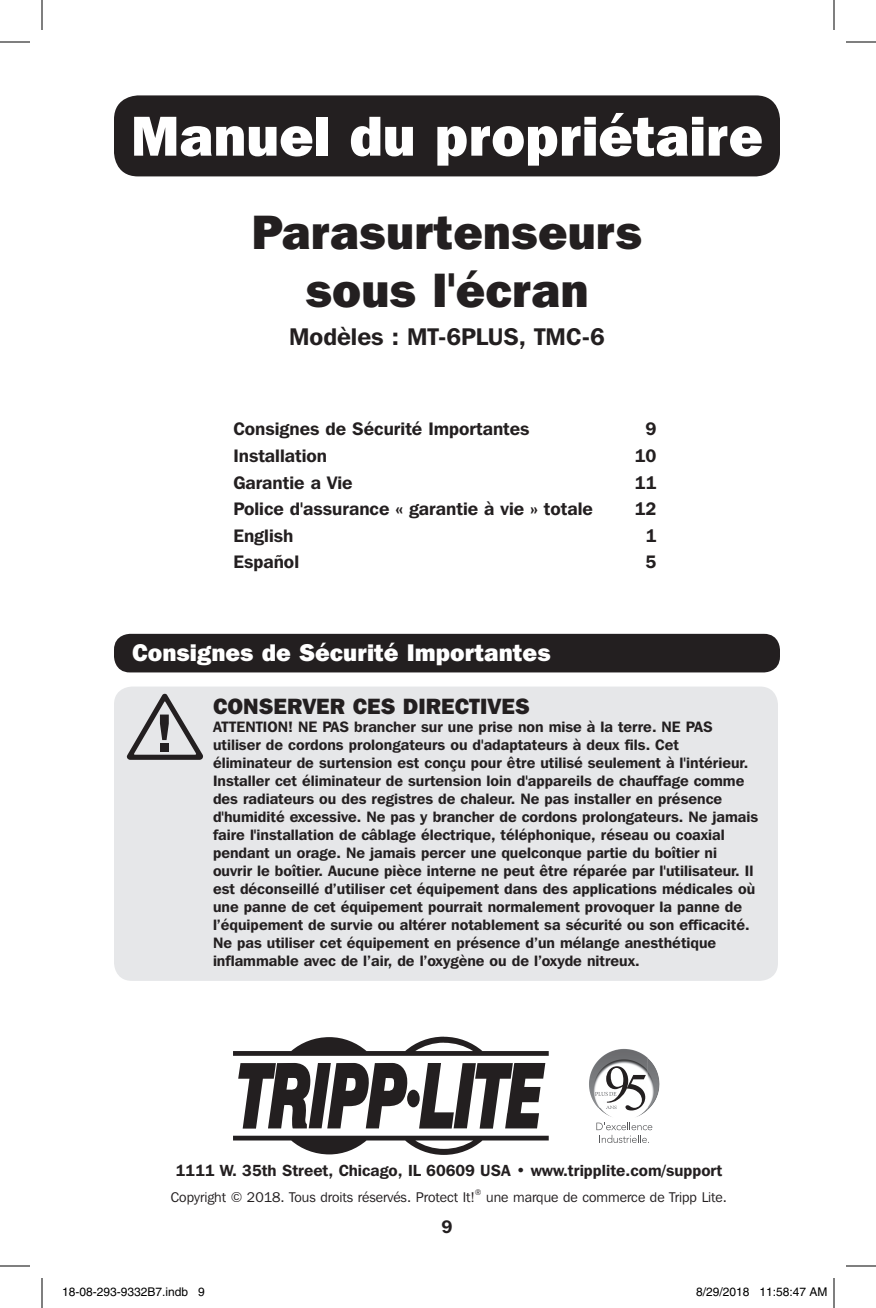
<style>
.page{position:relative;width:876px;height:1308px;background:#fff}
.page>*{position:absolute;margin:0;border:0;box-sizing:border-box;transform-origin:0 0}
.t1{font:800 56px "Franklin Gothic IT Cby BT";color:#fff}
.t2{font:800 48px/57.6px "Franklin Gothic IT Cby BT";color:#231f20;text-align:center}
.t3{font:800 24px "Franklin Gothic IT Cby BT";color:#fff}
.t4{font:600 24px "Franklin Gothic IT Cby BT";color:#231f20}
.t5{font:800 22px "Franklin Gothic IT Cby BT";color:#231f20}
.t6{font:600 18px "Franklin Gothic IT Cby BT";color:#231f20}
.t7{font:600 16px "Franklin Gothic IT Cby BT";color:#231f20}
.t8{font:600 15px/18px "Franklin Gothic IT Cby BT";color:#231f20}
.t9{font:14px "Franklin Gothic IT Cby BT";color:#231f20}
.t10{font:12px "Helvetica";color:#000}
.t11{font:8px "Franklin Gothic IT Cby BT";color:#231f20}
</style>
<div class="page">
<div style="left:114px;top:95px;width:666px;height:81px;background:#231f20;border-radius:24px"></div>
<div style="left:114px;top:634px;width:666px;height:38px;background:#231f20;border-radius:16px"></div>
<div style="left:114px;top:687px;width:664px;height:294px;background:#e6e7e9;border-radius:18px"></div>
<svg style="left:127px;top:694px;width:76px;height:66px"></svg>
<div style="left:160px;top:743px;width:8px;height:9px;background:#231f20"></div>
<div style="left:407px;top:1090px;width:13px;height:17px;background:#231f20;border-radius:50%"></div>
<svg style="left:238px;top:1063px;width:170px;height:66px"></svg>
<svg style="left:419px;top:1063px;width:126px;height:66px"></svg>
<svg style="left:233px;top:1037px;width:316px;height:19px"></svg>
<svg style="left:233px;top:1136px;width:316px;height:19px"></svg>
<img style="left:594px;top:1049px;width:29px;height:18px">
<img style="left:648px;top:1065px;width:11px;height:45px">
<img style="left:599px;top:1108px;width:42px;height:9px">
<svg style="left:606px;top:1066px;width:40px;height:45px"></svg>
<svg style="left:596px;top:1122px;width:56px;height:21px"></svg>
<hr style="left:0;top:42px;width:30px;height:1px;background:#000">
<hr style="left:846px;top:42px;width:30px;height:1px;background:#000">
<hr style="left:0;top:1266px;width:30px;height:1px;background:#000">
<hr style="left:846px;top:1266px;width:30px;height:1px;background:#000">
<hr style="left:42px;top:0;width:1px;height:30px;background:#000">
<hr style="left:42px;top:1278px;width:1px;height:30px;background:#000">
<hr style="left:834px;top:0;width:1px;height:30px;background:#000">
<hr style="left:834px;top:1278px;width:1px;height:30px;background:#000">
<p class="t1" style="left:131px;top:100px;width:634px">Manuel du propriétaire</p>
<p class="t2" style="left:252px;top:202px;width:392px">Parasurtenseurs sous l'écran</p>
<p class="t4" style="left:289px;top:321px;width:317px">Modèles : MT-6PLUS, TMC-6</p>
<p class="t6" style="left:233px;top:418px;width:298px">Consignes de Sécurité Importantes</p>
<p class="t6" style="left:645px;top:418px;width:12px">9</p>
<p class="t6" style="left:233px;top:444px;width:95px">Installation</p>
<p class="t6" style="left:635px;top:444px;width:23px">10</p>
<p class="t6" style="left:233px;top:471px;width:121px">Garantie a Vie</p>
<p class="t6" style="left:635px;top:471px;width:23px">11</p>
<p class="t6" style="left:233px;top:498px;width:361px">Police d'assurance « garantie à vie » totale</p>
<p class="t6" style="left:635px;top:498px;width:23px">12</p>
<p class="t6" style="left:233px;top:524px;width:62px">English</p>
<p class="t6" style="left:645px;top:524px;width:12px">1</p>
<p class="t6" style="left:233px;top:551px;width:67px">Español</p>
<p class="t6" style="left:645px;top:551px;width:12px">5</p>
<p class="t3" style="left:132px;top:637px;width:420px">Consignes de Sécurité Importantes</p>
<p class="t5" style="left:213px;top:692px;width:318px">CONSERVER CES DIRECTIVES</p>
<p class="t8" style="left:213px;top:718px;width:547px">ATTENTION! NE PAS brancher sur une prise non mise à la terre. NE PAS utiliser de cordons prolongateurs ou d'adaptateurs à deux fils. Cet éliminateur de surtension est conçu pour être utilisé seulement à l'intérieur.<br>Installer cet éliminateur de surtension loin d'appareils de chauffage comme des radiateurs ou des registres de chaleur. Ne pas installer en présence d'humidité excessive. Ne pas y brancher de cordons prolongateurs. Ne jamais faire l'installation de câblage électrique, téléphonique, réseau ou coaxial pendant un orage. Ne jamais percer une quelconque partie du boîtier ni ouvrir le boîtier. Aucune pièce interne ne peut être réparée par l'utilisateur. Il est déconseillé d’utiliser cet équipement dans des applications médicales où une panne de cet équipement pourrait normalement provoquer la panne de l’équipement de survie ou altérer notablement sa sécurité ou son efficacité.<br>Ne pas utiliser cet équipement en présence d’un mélange anesthétique inflammable avec de l’air, de l’oxygène ou de l’oxyde nitreux.</p>
<p class="t7" style="left:176px;top:1160px;width:548px">1111 W. 35th Street, Chicago, IL 60609 USA • www.tripplite.com/support</p>
<p class="t9" style="left:171px;top:1188px;width:306px">Copyright © 2018. Tous droits réservés. Protect It!</p>
<p class="t11" style="left:475px;top:1187px;width:8px">®</p>
<p class="t9" style="left:486px;top:1188px;width:242px">une marque de commerce de Tripp Lite.</p>
<p class="t6" style="left:442px;top:1215px;width:12px">9</p>
<p class="t10" style="left:62px;top:1285px;width:144px">18-08-293-9332B7.indb 9</p>
<p class="t10" style="left:696px;top:1285px;width:133px">8/29/2018 11:58:47 AM</p>
</div>
